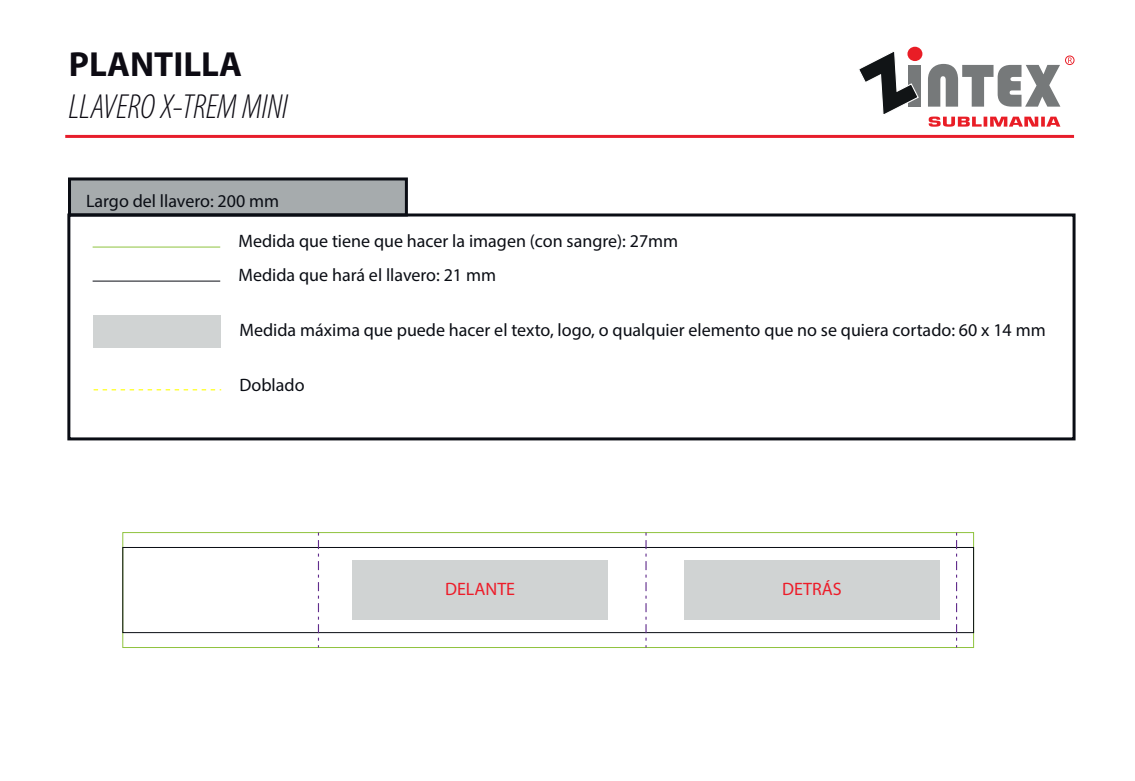
<style>
.page{position:relative;width:1135px;height:781px;background:#fff}
.page>*{position:absolute;margin:0;border:0;box-sizing:border-box;transform-origin:0 0}
.t1{font:italic 300 condensed 34.95px "Myriad Pro";color:#0d0b13}
.t2{font:700 34.95px "Myriad Pro";color:#0d0b13}
.t3{font:18px/34px "Myriad Pro";color:#0a0d14}
.t4{font:18px "Myriad Pro";color:#ed1c29}
</style>
<div class="page">
<div style="left:122px;top:532px;width:852px;height:115px;border:1px solid #8fc33e"></div>
<div style="left:122px;top:546px;width:852px;height:86px;border:1px solid #0a0d14"></div>
<svg style="left:645px;top:532px;width:1px;height:115px"></svg>
<svg style="left:956px;top:532px;width:1px;height:115px"></svg>
<svg style="left:318px;top:532px;width:1px;height:115px"></svg>
<hr style="left:93px;top:280px;width:127px;height:1px;background:#0a0d14">
<hr style="left:93px;top:246px;width:127px;height:1px;background:#8fc33e">
<div style="left:68px;top:177px;width:340px;height:39px;background:#a6abad;border:3px solid #0a0d14"></div>
<div style="left:67px;top:213px;width:1008px;height:227px;border:3px solid #0a0d14"></div>
<hr style="left:65px;top:135px;width:1009px;height:3px;background:#e71d2b">
<div style="left:94px;top:315px;width:127px;height:32px;background:#d0d3d3"></div>
<svg style="left:94px;top:389px;width:127px;height:1px"></svg>
<div style="left:352px;top:560px;width:255px;height:59px;background:#d0d3d3"></div>
<div style="left:684px;top:560px;width:255px;height:59px;background:#d0d3d3"></div>
<div style="left:908px;top:65px;width:13px;height:42px;background:#76797a"></div>
<svg style="left:928px;top:64px;width:132px;height:43px"></svg>
<svg style="left:859px;top:49px;width:60px;height:65px"></svg>
<div style="left:907px;top:47px;width:15px;height:14px;background:#e91d26;border-radius:50%"></div>
<svg style="left:1068px;top:58px;width:3px;height:5px"></svg>
<div style="left:1065px;top:56px;width:9px;height:9px;border:1px solid #e91d26;border-radius:50%"></div>
<svg style="left:928px;top:116px;width:132px;height:11px"></svg>
<h1 class="t2" style="left:69px;top:43px;width:175px">PLANTILLA</h1>
<h1 class="t1" style="left:69px;top:85px;width:221px">LLAVERO X-TREM MINI</h1>
<p class="t3" style="left:86px;top:184px;width:195px">Largo del llavero: 200 mm</p>
<p class="t3" style="left:238px;top:224px;width:441px">Medida que tiene que hacer la imagen (con sangre): 27mm<br>Medida que hará el llavero: 21 mm</p>
<p class="t3" style="left:239px;top:313px;width:807px">Medida máxima que puede hacer el texto, logo, o qualquier elemento que no se quiera cortado: 60 x 14 mm</p>
<p class="t3" style="left:239px;top:368px;width:67px">Doblado</p>
<p class="t4" style="left:445px;top:580px;width:72px">DELANTE</p>
<p class="t4" style="left:782px;top:580px;width:61px">DETRÁS</p>
</div>
